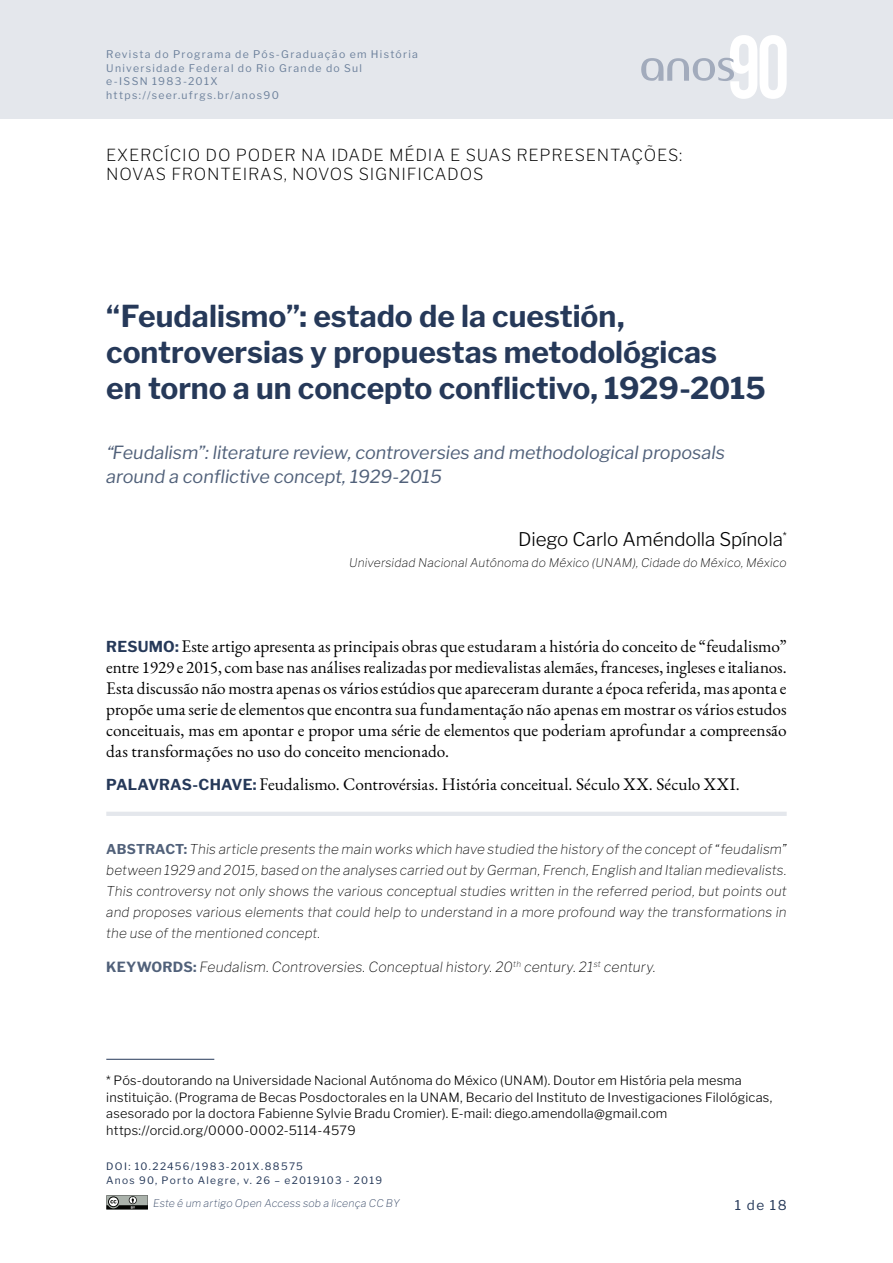
<style>
.page{position:relative;width:893px;height:1263px;background:#fff}
.page>*{position:absolute;margin:0;border:0;box-sizing:border-box;transform-origin:0 0}
.Titulo{font:700 30px/36px "Libre Franklin";color:#263959}
.Autor{font:300 18.75px "Libre Franklin";letter-spacing:-.005em;color:#000}
.Título_traduzido{font:italic 18px/24px "Libre Franklin";color:#51617a}
.Resumo{font:17.25px/21px "EB Garamond";color:#000;text-align:justify}
.Palavras-chave{font:17.25px "EB Garamond";color:#000}
.t1{font:200 16.5px/19.8px "Libre Franklin";letter-spacing:.05em;color:#000}
.Keywords{font:italic 100 13.95px "Libre Franklin";letter-spacing:.01em;color:#000}
.Abstract{font:italic 100 13.5px/21px "Libre Franklin";letter-spacing:.01em;color:#000;text-align:justify}
.Numeração_de_página{font:13.5px "Libre Franklin";color:#263959}
.Nota_autor{font:300 12.75px/16.5px "Libre Franklin";letter-spacing:.015em;color:#000}
.Dados_Autor_-_ÚLTIMA{font:italic 100 12px "Libre Franklin";letter-spacing:.015em;color:#000}
.t2{font:10.5px/13.5px "Libre Franklin";letter-spacing:.125em;color:#6d819c}
.t3{font:italic 100 10.5px "Libre Franklin";letter-spacing:.02em;color:#263959}
.t4{font:10.2px/14.7px "Libre Franklin";letter-spacing:.12em;color:#263959}
.s1{font-family:"Libre Franklin";font-weight:700;font-size:15px;color:#263959}
.s2{font-weight:700;font-style:normal;color:#51617a}
</style>
<div class="page">
<div style="left:0;top:0;width:893px;height:119px;background:#e4e7ec"></div>
<svg style="left:641px;top:35px;width:146px;height:64px"></svg>
<svg style="left:106px;top:1195px;width:42px;height:15px"></svg>
<hr style="left:106px;top:812px;width:681px;height:4px;background:#e4e7ec">
<hr style="left:106px;top:1059px;width:108px;height:1px;background:#263959">
<p class="t2" style="left:106px;top:48px;width:313px">Revista do Programa de Pós-Graduação em História Universidade Federal do Rio Grande do Sul<br>e-ISSN 1983-201X<br>https://seer.ufrgs.br/anos90</p>
<p class="t1" style="left:106px;top:145px;width:577px">EXERCÍCIO DO PODER NA IDADE MÉDIA E SUAS REPRESENTAÇÕES:<br>NOVAS FRONTEIRAS, NOVOS SIGNIFICADOS</p>
<h1 class="Titulo" style="left:106px;top:298px;width:661px">“Feudalismo”: estado de la cuestión, controversias y propuestas metodológicas<br>en torno a un concepto conflictivo, 1929-2015</h1>
<p class="Título_traduzido" style="left:106px;top:440px;width:620px">‘‘Feudalism”: literature review, controversies and methodological proposals around a conflictive concept, 1929-2015</p>
<p class="Autor" style="left:518px;top:528px;width:270px">Diego Carlo Améndolla Spínola<sup>*</sup></p>
<p class="Dados_Autor_-_ÚLTIMA" style="left:349px;top:555px;width:439px">Universidad Nacional Autónoma do México (UNAM), Cidade do México, México</p>
<p class="Resumo" style="left:106px;top:635px;width:682px"><span class="s1">RESUMO:</span> Este artigo apresenta as principais obras que estudaram a história do conceito de “feudalismo” entre 1929 e 2015, com base nas análises realizadas por medievalistas alemães, franceses, ingleses e italianos.<br>Esta discussão não mostra apenas os vários estúdios que apareceram durante a época referida, mas aponta e propõe uma serie de elementos que encontra sua fundamentação não apenas em mostrar os vários estudos conceituais, mas em apontar e propor uma série de elementos que poderiam aprofundar a compreensão das transformações no uso do conceito mencionado.</p>
<p class="Palavras-chave" style="left:106px;top:773px;width:635px"><span class="s1">PALAVRAS-CHAVE:</span> Feudalismo. Controvérsias. História conceitual. Século XX. Século XXI.</p>
<p class="Abstract" style="left:106px;top:838px;width:682px"><span class="s2">ABSTRACT:</span> This article presents the main works which have studied the history of the concept of “feudalism” between 1929 and 2015, based on the analyses carried out by German, French, English and Italian medievalists.<br>This controversy not only shows the various conceptual studies written in the referred period, but points out and proposes various elements that could help to understand in a more profound way the transformations in the use of the mentioned concept.</p>
<p class="Keywords" style="left:106px;top:958px;width:551px"><span class="s2">KEYWORDS:</span> Feudalism. Controversies. Conceptual history. 20<sup>th</sup> century. 21<sup>st</sup> century.</p>
<p class="Nota_autor" style="left:106px;top:1072px;width:668px">* Pós-doutorando na Universidade Nacional Autónoma do México (UNAM). Doutor em História pela mesma instituição. (Programa de Becas Posdoctorales en la UNAM, Becario del Instituto de Investigaciones Filológicas, asesorado por la doctora Fabienne Sylvie Bradu Cromier). E-mail: diego.amendolla@gmail.com https://orcid.org/0000-0002-5114-4579</p>
<p class="t4" style="left:106px;top:1158px;width:277px">DOI: 10.22456/1983-201X.88575<br>Anos 90, Porto Alegre, v. 26 – e2019103 - 2019</p>
<p class="t3" style="left:153px;top:1197px;width:248px">Este é um artigo Open Access sob a licença CC BY</p>
<p class="Numeração_de_página" style="left:735px;top:1197px;width:53px">1 de 18</p>
</div>
